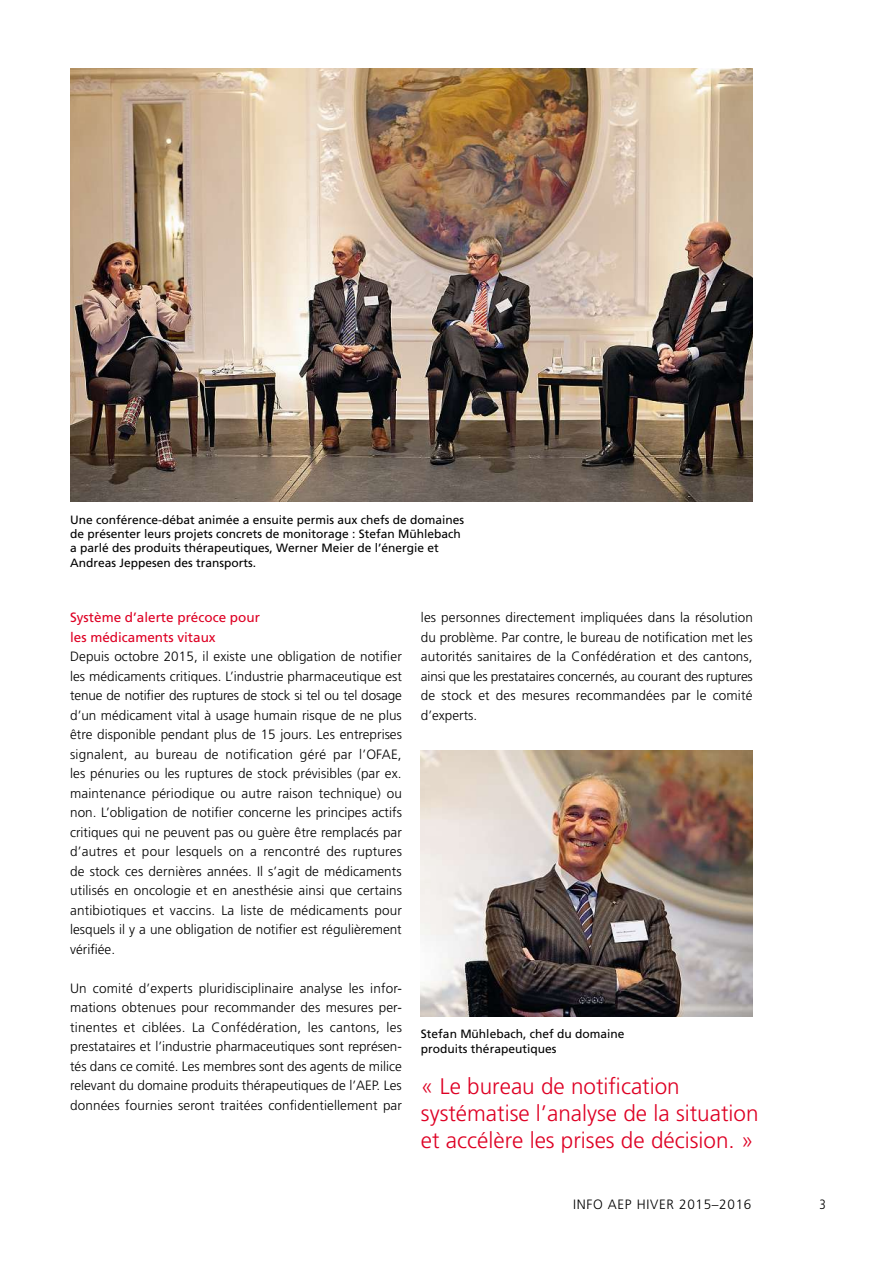
<style>
.page{position:relative;width:893px;height:1263px;background:#fff}
.page>*{position:absolute;margin:0;border:0;box-sizing:border-box;transform-origin:0 0}
.t1{font:300 22.5px/27px "Frutiger";color:#de0024}
.t2{font:300 13.5px/19.5px "Frutiger";letter-spacing:.01em;color:#000;text-align:justify}
.t3{font:13.5px/19.5px "Frutiger";color:#de0024}
.t4{font:300 13.5px "Frutiger";letter-spacing:.05em;color:#000}
.t5{font:300 condensed 13.5px "Frutiger";color:#000}
.t6{font:12px/14.4px "Frutiger";color:#000}
</style>
<div class="page">
<img style="left:421px;top:750px;width:332px;height:266px">
<img style="left:70px;top:68px;width:683px;height:434px">
<p class="t6" style="left:70px;top:514px;width:396px">Une conférence-débat animée a ensuite permis aux chefs de domaines de présenter leurs projets concrets de monitorage : Stefan Mühlebach a parlé des produits thérapeutiques, Werner Meier de l’énergie et Andreas Jeppesen des transports.</p>
<p class="t3" style="left:70px;top:610px;width:191px">Système d’alerte précoce pour les médicaments vitaux</p>
<p class="t2" style="left:70px;top:648px;width:333px">Depuis octobre 2015, il existe une obligation de notifier les médicaments critiques. L’industrie pharmaceutique est tenue de notifier des ruptures de stock si tel ou tel dosage d’un médicament vital à usage humain risque de ne plus être disponible pendant plus de 15 jours. Les entreprises signalent, au bureau de notification géré par l’OFAE, les pénuries ou les ruptures de stock prévisibles (par ex. maintenance périodique ou autre raison technique) ou non. L’obligation de notifier concerne les principes actifs critiques qui ne peuvent pas ou guère être remplacés par d’autres et pour lesquels on a rencontré des ruptures de stock ces dernières années. Il s’agit de médicaments utilisés en oncologie et en anesthésie ainsi que certains antibiotiques et vaccins. La liste de médicaments pour lesquels il y a une obligation de notifier est régulièrement vérifiée.</p>
<p class="t2" style="left:70px;top:980px;width:333px">Un comité d’experts pluridisciplinaire analyse les infor&shy;mations obtenues pour recommander des mesures per&shy;tinentes et ciblées. La Confédération, les cantons, les prestataires et l’industrie pharmaceutiques sont représen&shy;tés dans ce comité. Les membres sont des agents de milice relevant du domaine produits thérapeutiques de l’AEP. Les données fournies seront traitées confidentiellement par</p>
<p class="t2" style="left:421px;top:609px;width:333px">les personnes directement impliquées dans la résolution du problème. Par contre, le bureau de notification met les autorités sanitaires de la Confédération et des cantons, ainsi que les prestataires concernés, au courant des ruptures de stock et des mesures recommandées par le comité d’experts.</p>
<p class="t6" style="left:421px;top:1028px;width:205px">Stefan Mühlebach, chef du domaine produits thérapeutiques</p>
<h1 class="t1" style="left:421px;top:1075px;width:339px">« Le bureau de notification systématise l’analyse de la situation et accélère les prises de décision. »</h1>
<p class="t4" style="left:573px;top:1199px;width:180px">INFO AEP HIVER 2015–2016</p>
<p class="t5" style="left:819px;top:1197px;width:8px">3</p>
</div>
